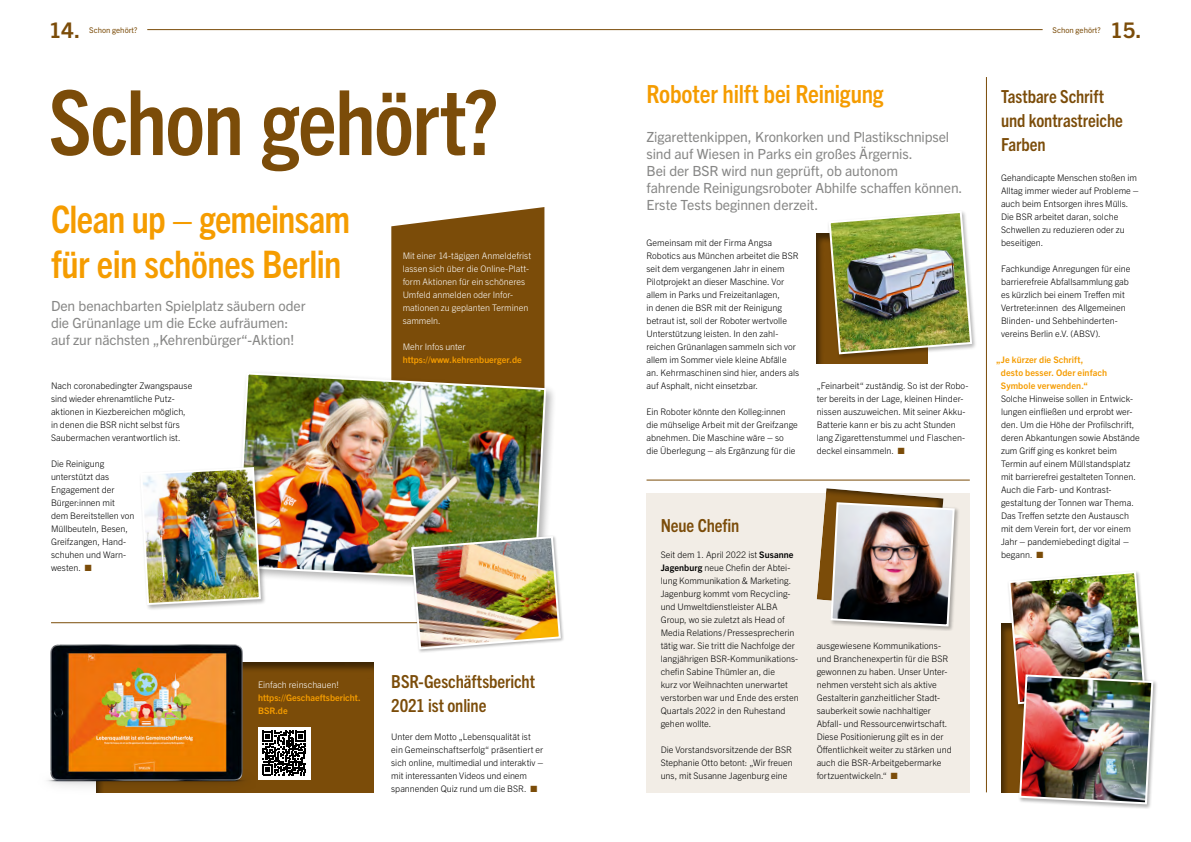
<style>
.page{position:relative;width:1191px;height:842px;background:#fff}
.page>*{position:absolute;margin:0;border:0;box-sizing:border-box;transform-origin:0 0}
.t1{font:700 condensed 90px "Trade Gothic Next LT Pro";letter-spacing:-.02em;color:#7b4c09}
.t2{font:700 condensed 38px/45px "Trade Gothic Next LT Pro";letter-spacing:-.015em;color:#f59c00}
.t3{font:700 condensed 25px "Trade Gothic Next LT Pro";letter-spacing:-.01em;color:#f59c00}
.t4{font:700 21.6px "Trade Gothic Next LT Pro";color:#7b4c09}
.t5{font:700 condensed 18px/24px "Trade Gothic Next LT Pro";letter-spacing:-.005em;color:#7b4c09}
.t6{font:14px/17px "Trade Gothic Next LT Pro";letter-spacing:-.01em;color:#878786}
.t7{font:300 9px/13px "Trade Gothic Next LT Pro";color:#000}
.t8{font:300 9px/13px "Trade Gothic Next LT Pro";color:#fff}
.t9{font:700 9px/13px "Trade Gothic Next LT Pro";letter-spacing:.005em;color:#f59c00}
.t10{font:7.8px "Trade Gothic Next LT Pro";color:#7b4c09}
.s1{color:#7b4c09}
.s2{font-weight:700}
</style>
<div class="page">
<svg style="left:391px;top:207px;width:153px;height:162px;background:#835719"></svg>
<div style="left:646px;top:493px;width:323px;height:299px;background:#f2ede6"></div>
<hr style="left:147px;top:29px;width:895px;height:1px;background:#7b4c09">
<hr style="left:646px;top:480px;width:323px;height:1px;background:#7b4c09">
<hr style="left:51px;top:622px;width:493px;height:1px;background:#7b4c09">
<hr style="left:986px;top:77px;width:1px;height:715px;background:#7b4c09">
<div style="left:992px;top:616px;width:156px;height:177px;background:#000;opacity:.5"></div>
<div style="left:88px;top:654px;width:294px;height:139px;background:#000;opacity:.5"></div>
<div style="left:807px;top:225px;width:129px;height:138px;background:#000;opacity:.5"></div>
<div style="left:826px;top:209px;width:151px;height:151px;background:#000;opacity:.3"></div>
<img style="left:827px;top:210px;width:146px;height:145px">
<div style="left:1017px;top:673px;width:141px;height:136px;background:#000;opacity:.3"></div>
<img style="left:1007px;top:571px;width:147px;height:234px">
<div style="left:829px;top:501px;width:130px;height:130px;background:#000;opacity:.3"></div>
<img style="left:815px;top:479px;width:140px;height:148px">
<img style="left:47px;top:644px;width:222px;height:149px">
<div style="left:258px;top:727px;width:52px;height:52px;background:#fff"></div>
<svg style="left:262px;top:731px;width:44px;height:44px"></svg>
<div style="left:232px;top:369px;width:324px;height:225px;background:#000;opacity:.3"></div>
<img style="left:235px;top:371px;width:312px;height:213px">
<div style="left:138px;top:465px;width:128px;height:145px;background:#000;opacity:.3"></div>
<img style="left:139px;top:466px;width:123px;height:140px">
<div style="left:410px;top:535px;width:155px;height:118px;background:#000;opacity:.3"></div>
<img style="left:410px;top:535px;width:152px;height:116px">
<h3 class="t4" style="left:49px;top:15px;width:32px">14.</h3>
<p class="t10" style="left:89px;top:24px;width:50px">Schon gehört?</p>
<p class="t10" style="left:1052px;top:24px;width:50px">Schon gehört?</p>
<h3 class="t4" style="left:1110px;top:15px;width:32px">15.</h3>
<h1 class="t1" style="left:49px;top:61px;width:451px">Schon gehört?</h1>
<h2 class="t2" style="left:51px;top:194px;width:301px">Clean up – gemeinsam für ein schönes Berlin</h2>
<p class="t8" style="left:403px;top:249px;width:130px">Mit einer 14-tägigen Anmeldefrist lassen sich über die Online-Platt&shy;form Aktionen für ein schöneres<br>Umfeld anmelden oder Infor&shy;mationen zu geplanten Terminen sammeln.</p>
<p class="t8" style="left:403px;top:340px;width:64px">Mehr Infos unter</p>
<p class="t9" style="left:403px;top:353px;width:121px">https://www.kehrenbuerger.de</p>
<h3 class="t6" style="left:51px;top:297px;width:256px">Den benachbarten Spielplatz säubern oder die Grünanlage um die Ecke aufräumen: auf zur nächsten „Kehrenbürger“-Aktion!</h3>
<p class="t7" style="left:51px;top:379px;width:143px">Nach coronabedingter Zwangspause sind wieder ehrenamtliche Putz&shy;aktionen in Kiezbereichen möglich, in denen die BSR nicht selbst fürs Saubermachen verantwortlich ist.</p>
<p class="t7" style="left:51px;top:457px;width:85px">Die Reinigung unterstützt das<br>Engagement der<br>Bürger:innen mit dem Bereitstellen von<br>Müllbeuteln, Besen,<br>Greifzangen, Hand&shy;schuhen und Warn&shy;westen. <span class="s1">■</span></p>
<p class="t8" style="left:258px;top:678px;width:82px">Einfach reinschauen!</p>
<p class="t9" style="left:258px;top:691px;width:104px">https://Geschaeftsbericht.<br>BSR.de</p>
<h3 class="t5" style="left:391px;top:668px;width:145px">BSR-Geschäftsbericht<br>2021 ist online</h3>
<p class="t7" style="left:391px;top:730px;width:153px">Unter dem Motto „Lebensqualität ist ein Gemeinschaftserfolg“ präsentiert er sich online, multimedial und interaktiv – mit interessanten Videos und einem spannenden Quiz rund um die BSR. <span class="s1">■</span></p>
<h3 class="t3" style="left:646px;top:77px;width:239px">Roboter hilft bei Reinigung</h3>
<h3 class="t6" style="left:646px;top:127px;width:317px">Zigarettenkippen, Kronkorken und Plastikschnipsel sind auf Wiesen in Parks ein großes Ärgernis.<br>Bei der BSR wird nun geprüft, ob autonom<br>fahrende Reinigungsroboter Abhilfe schaffen können.<br>Erste Tests beginnen derzeit.</h3>
<p class="t7" style="left:646px;top:236px;width:154px">Gemeinsam mit der Firma Angsa Robotics aus München arbeitet die BSR seit dem vergangenen Jahr in einem Pilotprojekt an dieser Maschine. Vor allem in Parks und Freizeitanlagen,<br>in denen die BSR mit der Reinigung betraut ist, soll der Roboter wertvolle Unterstützung leisten. In den zahl&shy;reichen Grünanlagen sammeln sich vor allem im Sommer viele kleine Abfälle an. Kehrmaschinen sind hier, anders als auf Asphalt, nicht einsetzbar.</p>
<p class="t7" style="left:646px;top:405px;width:153px">Ein Roboter könnte den Kolleg:innen die mühselige Arbeit mit der Greifzange abnehmen. Die Maschine wäre – so<br>die Überlegung – als Ergänzung für die</p>
<p class="t7" style="left:816px;top:378px;width:153px">„Feinarbeit“ zuständig. So ist der Robo&shy;ter bereits in der Lage, kleinen Hinder&shy;nissen auszuweichen. Mit seiner Akku-Batterie kann er bis zu acht Stunden lang Zigarettenstummel und Flaschen&shy;deckel einsammeln. <span class="s1">■</span></p>
<h3 class="t5" style="left:660px;top:512px;width:80px">Neue Chefin</h3>
<h3 class="t5" style="left:1001px;top:83px;width:123px">Tastbare Schrift und kontrastreiche<br>Farben</h3>
<p class="t7" style="left:1001px;top:171px;width:139px">Gehandicapte Menschen stoßen im<br>Alltag immer wieder auf Probleme – auch beim Entsorgen ihres Mülls.<br>Die BSR arbeitet daran, solche<br>Schwellen zu reduzieren oder zu beseitigen.</p>
<p class="t7" style="left:1001px;top:262px;width:131px">Fachkundige Anregungen für eine barrierefreie Abfallsammlung gab es kürzlich bei einem Treffen mit<br>Vertreter:innen des Allgemeinen<br>Blinden- und Sehbehinderten&shy;vereins Berlin e.V. (ABSV).</p>
<p class="t9" style="left:1001px;top:353px;width:108px;text-indent:-5px">„Je kürzer die Schrift, desto besser. Oder einfach<br>Symbole verwenden.“</p>
<p class="t7" style="left:1001px;top:392px;width:140px">Solche Hinweise sollen in Entwick&shy;lungen einfließen und erprobt wer&shy;den. Um die Höhe der Profilschrift, deren Abkantungen sowie Abstände zum Griff ging es konkret beim Termin auf einem Müllstandsplatz mit barrierefrei gestalteten Tonnen.<br>Auch die Farb- und Kontrast&shy;gestaltung der Tonnen war Thema.<br>Das Treffen setzte den Austausch mit dem Verein fort, der vor einem Jahr – pandemiebedingt digital –</p>
<p class="t7" style="left:660px;top:547px;width:134px">Seit dem 1. April 2022 ist <span class="s2">Susanne</span></p>
<p class="t7" style="left:1001px;top:547px;width:44px">begann. <span class="s1">■</span></p>
<p class="t7" style="left:660px;top:560px;width:139px"><span class="s2">Jagenburg</span> neue Chefin der Abtei&shy;lung Kommunikation &amp; Marketing.<br>Jagenburg kommt vom Recycling&shy;und Umweltdienstleister ALBA<br>Group, wo sie zuletzt als Head of<br>Media Relations /Pressesprecherin tätig war. Sie tritt die Nachfolge der langjährigen BSR-Kommunikations&shy;chefin Sabine Thümler an, die<br>kurz vor Weihnachten unerwartet verstorben war und Ende des ersten<br>Quartals 2022 in den Ruhestand gehen wollte.</p>
<p class="t7" style="left:660px;top:742px;width:134px;text-align:justify">Die Vorstandsvorsitzende der BSR Stephanie Otto betont: „Wir freuen uns, mit Susanne Jagenburg eine</p>
<p class="t7" style="left:816px;top:639px;width:137px">ausgewiesene Kommunikations&shy;und Branchenexpertin für die BSR gewonnen zu haben. Unser Unter&shy;nehmen versteht sich als aktive<br>Gestalterin ganzheitlicher Stadt&shy;sauberkeit sowie nachhaltiger<br>Abfall- und Ressourcenwirtschaft.<br>Diese Positionierung gilt es in der<br>Öffentlichkeit weiter zu stärken und auch die BSR-Arbeitgebermarke fortzuentwickeln.“ <span class="s1">■</span></p>
</div>
